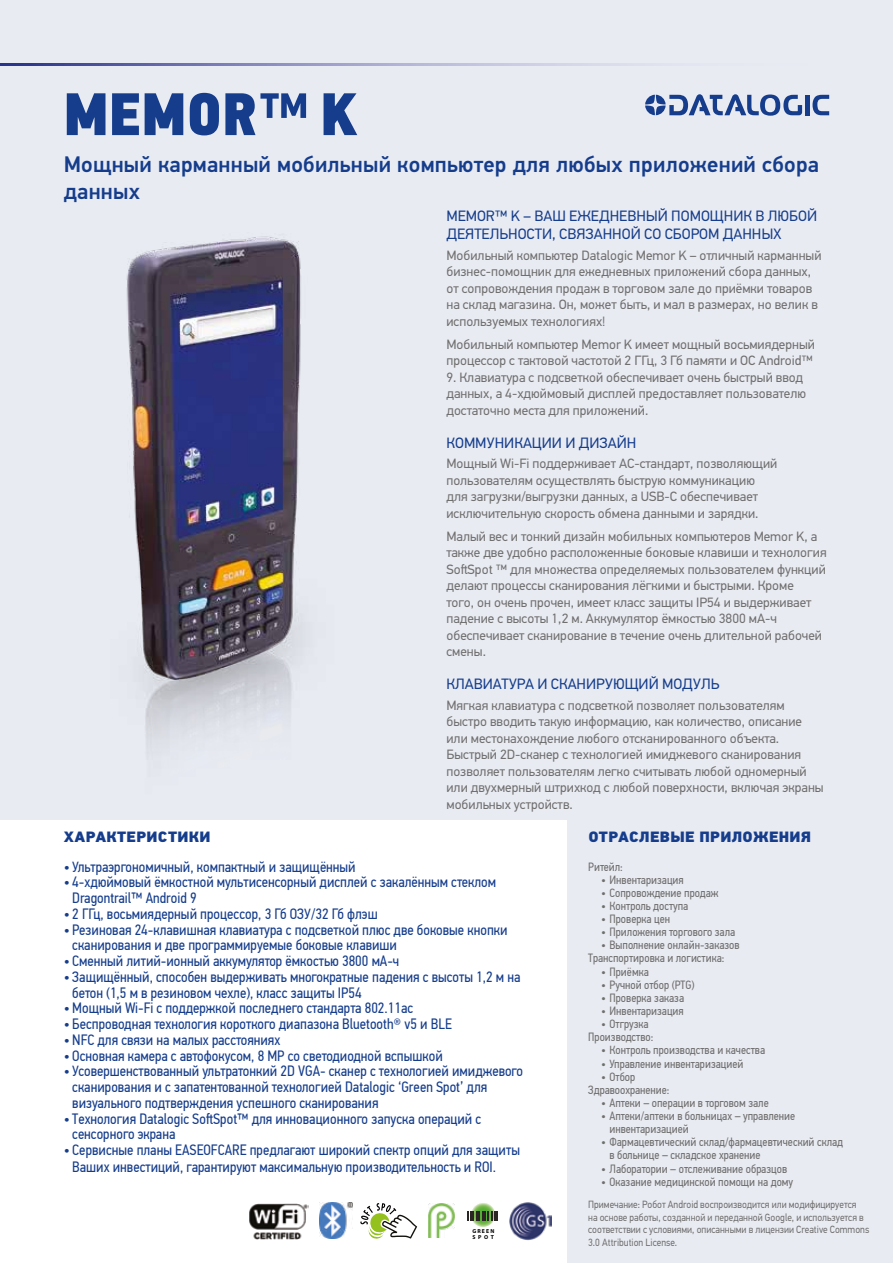
<style>
.page{position:relative;width:893px;height:1263px;background:#fff}
.page>*{position:absolute;margin:0;border:0;box-sizing:border-box;transform-origin:0 0}
.t1{font:60px "PF Din Text Cond Pro X Black";letter-spacing:.01em;color:#153d8c}
.t2{font:500 22.5px/27px "PF Din Text Pro";letter-spacing:.01em;color:#153d8c}
.t3{font:15px/15.8px "PF Din Text Cond Pro";color:#153d8c}
.t4{font:15px/18px "PF Din Text Pro";color:#153d8c}
.t5{font:900 15px "PF Din Text Pro";letter-spacing:.02em;color:#153d8c}
.t6{font:13.5px/16.5px "PF Din Text Pro";color:#706f6f}
.t7{font:12px/13.2px "PF Din Text Cond Pro";color:#706f6f}
.t8{font:10.5px/12.6px "PF Din Text Pro";color:#706f6f;scale:.9 1}
.t9{font:700 5.7px/5.7px "Myriad Pro";letter-spacing:.2em;color:#000}
.s1{font-family:"PF Din Text Cond Pro";font-weight:700}
</style>
<div class="page">
<div style="left:0;top:0;width:892px;height:1263px;background:#e8ebf2"></div>
<svg style="left:0;top:64px;width:893px;height:1px"></svg>
<div style="left:0;top:820px;width:567px;height:442px;background:#fff"></div>
<div style="left:805px;top:95px;width:5px;height:20px;background:#153d8c"></div>
<svg style="left:812px;top:95px;width:17px;height:20px"></svg>
<svg style="left:645px;top:94px;width:157px;height:22px"></svg>
<img style="left:320px;top:1203px;width:33px;height:35px">
<img style="left:509px;top:1202px;width:43px;height:38px">
<svg style="left:470px;top:1202px;width:25px;height:25px"></svg>
<svg style="left:467px;top:1211px;width:7px;height:10px"></svg>
<hr style="left:476px;top:1211px;width:4px;height:10px;background:#2b2523">
<svg style="left:482px;top:1211px;width:16px;height:10px"></svg>
<img style="left:249px;top:1204px;width:59px;height:35px">
<img style="left:429px;top:1203px;width:25px;height:35px">
<svg style="left:360px;top:1203px;width:58px;height:36px"></svg>
<img style="left:126px;top:236px;width:177px;height:518px">
<h1 class="t1" style="left:64px;top:77px;width:295px">MEMOR<span class="s1">™</span> K</h1>
<h2 class="t2" style="left:64px;top:151px;width:757px">Мощный карманный мобильный компьютер для любых приложений сбора данных</h2>
<p class="t4" style="left:446px;top:207px;width:372px">MEMOR™ K – ВАШ ЕЖЕДНЕВНЫЙ ПОМОЩНИК В ЛЮБОЙ<br>ДЕЯТЕЛЬНОСТИ, СВЯЗАННОЙ СО СБОРОМ ДАННЫХ</p>
<p class="t6" style="left:446px;top:247px;width:377px">Мобильный компьютер Datalogic Memor K – отличный карманный бизнес-помощник для ежедневных приложений сбора данных, от сопровождения продаж в торговом зале до приёмки товаров на склад магазина. Он, может быть, и мал в размерах, но велик в используемых технологиях!</p>
<p class="t6" style="left:446px;top:336px;width:370px">Мобильный компьютер Memor K имеет мощный восьмиядерный процессор с тактовой частотой 2 ГГц, 3 Гб памяти и ОС Android™</p>
<p class="t6" style="left:446px;top:369px;width:361px">9. Клавиатура с подсветкой обеспечивает очень быстрый ввод данных, а 4-хдюймовый дисплей предоставляет пользователю достаточно места для приложений.</p>
<p class="t4" style="left:446px;top:434px;width:192px">КОММУНИКАЦИИ И ДИЗАЙН</p>
<p class="t6" style="left:446px;top:456px;width:332px">Мощный Wi-Fi поддерживает AC-стандарт, позволяющий пользователям осуществлять быструю коммуникацию для загрузки/выгрузки данных, а USB-C обеспечивает исключительную скорость обмена данными и зарядки.</p>
<p class="t6" style="left:446px;top:528px;width:382px">Малый вес и тонкий дизайн мобильных компьютеров Memor K, а также две удобно расположенные боковые клавиши и технология SoftSpot ™ для множества определяемых пользователем функций делают процессы сканирования лёгкими и быстрыми. Кроме<br>того, он очень прочен, имеет класс защиты IP54 и выдерживает падение с высоты 1,2 м. Аккумулятор ёмкостью 3800 мА-ч обеспечивает сканирование в течение очень длительной рабочей смены.</p>
<p class="t4" style="left:446px;top:675px;width:274px">КЛАВИАТУРА И СКАНИРУЮЩИЙ МОДУЛЬ</p>
<p class="t6" style="left:446px;top:697px;width:379px">Мягкая клавиатура с подсветкой позволяет пользователям быстро вводить такую информацию, как количество, описание или местонахождение любого отсканированного объекта.<br>Быстрый 2D-сканер с технологией имиджевого сканирования позволяет пользователям легко считывать любой одномерный или двухмерный штрихкод с любой поверхности, включая экраны мобильных устройств.</p>
<p class="t5" style="left:588px;top:828px;width:224px">ОТРАСЛЕВЫЕ ПРИЛОЖЕНИЯ</p>
<p class="t7" style="left:588px;top:860px;width:36px">Ритейл:</p>
<p class="t7" style="left:601px;top:873px;width:84px">• Инвентаризация</p>
<p class="t7" style="left:601px;top:886px;width:119px">• Сопровождение продаж</p>
<p class="t7" style="left:601px;top:899px;width:89px">• Контроль доступа</p>
<p class="t7" style="left:601px;top:912px;width:71px">• Проверка цен</p>
<p class="t7" style="left:601px;top:925px;width:136px">• Приложения торгового зала</p>
<p class="t7" style="left:588px;top:939px;width:153px;text-indent:13px">• Выполнение онлайн-заказов<br>Транспортировка и логистика:</p>
<p class="t7" style="left:601px;top:965px;width:49px">• Приёмка</p>
<p class="t7" style="left:601px;top:978px;width:95px">• Ручной отбор (PTG)</p>
<p class="t7" style="left:601px;top:991px;width:85px">• Проверка заказа</p>
<p class="t7" style="left:601px;top:1004px;width:84px">• Инвентаризация</p>
<p class="t7" style="left:588px;top:1017px;width:67px;text-indent:13px">• Отгрузка<br>Производство:</p>
<p class="t7" style="left:601px;top:1044px;width:166px">• Контроль производства и качества</p>
<p class="t7" style="left:601px;top:1057px;width:144px">• Управление инвентаризацией</p>
<p class="t7" style="left:588px;top:1070px;width:83px;text-indent:13px">• Отбор<br>Здравоохранение:</p>
<p class="t7" style="left:601px;top:1096px;width:169px">• Аптеки – операции в торговом зале</p>
<p class="t7" style="left:609px;top:1109px;width:187px;text-indent:-9px">• Аптеки/аптеки в больницах – управление инвентаризацией</p>
<p class="t7" style="left:609px;top:1135px;width:235px;text-indent:-9px">• Фармацевтический склад/фармацевтический склад в больнице – складское хранение</p>
<p class="t7" style="left:601px;top:1162px;width:188px">• Лаборатории – отслеживание образцов</p>
<p class="t7" style="left:601px;top:1175px;width:194px">• Оказание медицинской помощи на дому</p>
<p class="t5" style="left:64px;top:828px;width:148px">ХАРАКТЕРИСТИКИ</p>
<p class="t3" style="left:64px;top:859px;width:293px">• Ультраэргономичный, компактный и защищённый</p>
<p class="t3" style="left:72px;top:874px;width:425px;text-indent:-9px">• 4-хдюймовый ёмкостной мультисенсорный дисплей с закалённым стеклом<br>Dragontrail™ Android 9</p>
<p class="t3" style="left:64px;top:906px;width:315px">• 2 ГГц, восьмиядерный процессор, 3 Гб ОЗУ/32 Гб флэш</p>
<p class="t3" style="left:72px;top:922px;width:437px;text-indent:-9px">• Резиновая 24-клавишная клавиатура с подсветкой плюс две боковые кнопки сканирования и две программируемые боковые клавиши</p>
<p class="t3" style="left:64px;top:953px;width:337px">• Сменный литий-ионный аккумулятор ёмкостью 3800 мА-ч</p>
<p class="t3" style="left:72px;top:969px;width:450px;text-indent:-9px">• Защищённый, способен выдерживать многократные падения с высоты 1,2 м на бетон (1,5 м в резиновом чехле), класс защиты IP54</p>
<p class="t3" style="left:64px;top:1000px;width:351px">• Мощный Wi-Fi с поддержкой последнего стандарта 802.11ac</p>
<p class="t3" style="left:64px;top:1016px;width:390px">• Беспроводная технология короткого диапазона Bluetooth® v5 и BLE</p>
<p class="t3" style="left:64px;top:1032px;width:218px">• NFC для связи на малых расстояниях</p>
<p class="t3" style="left:64px;top:1048px;width:380px">• Основная камера с автофокусом, 8 MP со светодиодной вспышкой</p>
<p class="t3" style="left:72px;top:1063px;width:452px;text-indent:-9px">• Усовершенствованный ультратонкий 2D VGA- сканер с технологией имиджевого сканирования и с запатентованной технологией Datalogic ‘Green Spot’ для визуального подтверждения успешного сканирования</p>
<p class="t3" style="left:72px;top:1111px;width:410px;text-indent:-9px">• Технология Datalogic SoftSpot™ для инновационного запуска операций с сенсорного экрана</p>
<p class="t3" style="left:72px;top:1142px;width:449px;line-height:16.5px;text-indent:-9px">• Сервисные планы EASEOFCARE предлагают широкий спектр опций для защиты<br>Ваших инвестиций, гарантируют максимальную производительность и ROI.</p>
<p class="t9" style="left:472px;top:1228px;width:23px">GREEN<br>SPOT</p>
<p class="t8" style="left:588px;top:1198px;width:314px">Примечание: Робот Android воспроизводится или модифицируется<br>на основе работы, созданной и переданной Google, и используется в соответствии с условиями, описанными в лицензии Creative Commons 3.0 Attribution License.</p>
</div>
